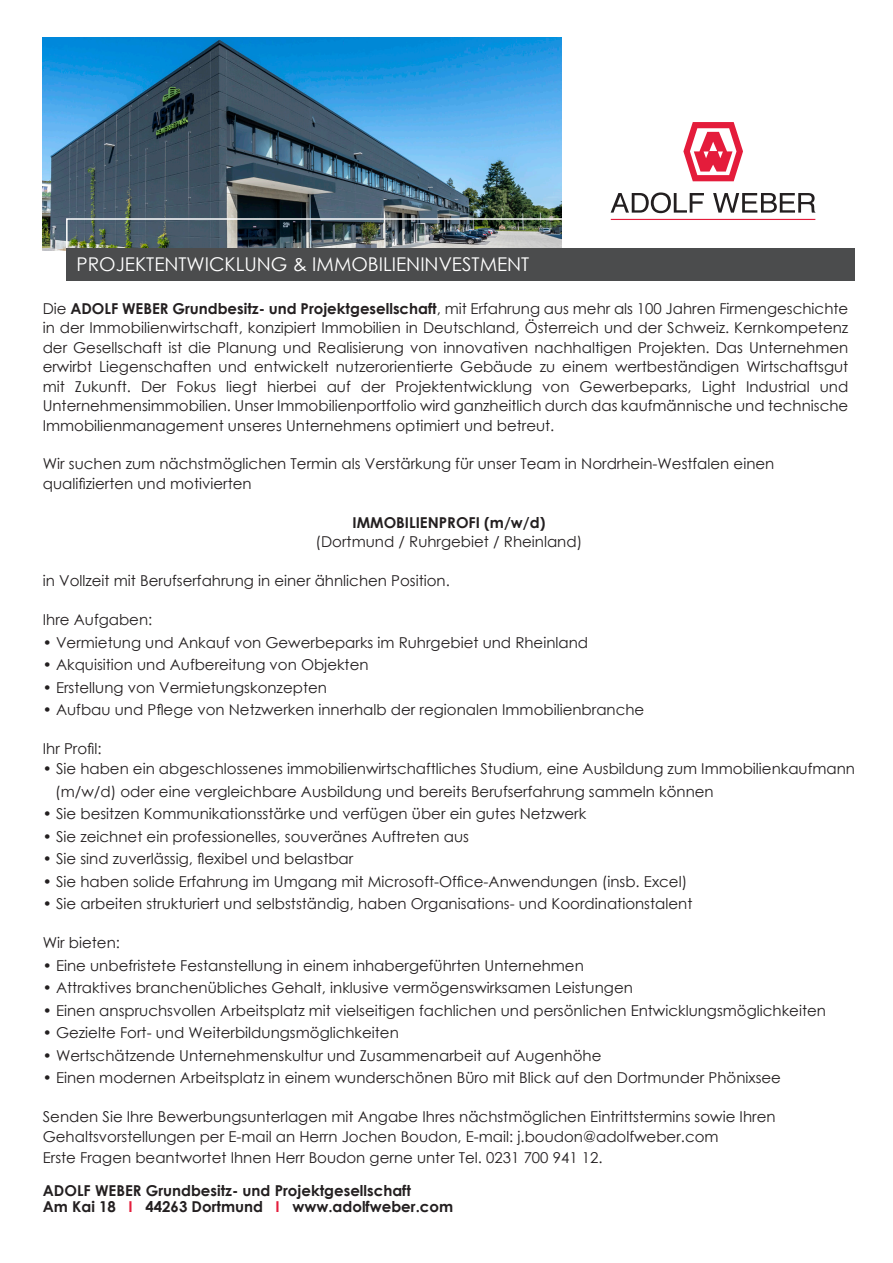
<style>
.page{position:relative;width:893px;height:1263px;background:#fff}
.page>*{position:absolute;margin:0;border:0;box-sizing:border-box;transform-origin:0 0}
.t1{font:18.9px "Century Gothic";color:#fff}
.t2{font:15px/19.5px "Century Gothic";color:#231f20}
.t3{font:700 15px "Century Gothic";color:#231f20}
.s1{font-weight:700}
.s2{color:#e41c3b}
</style>
<div class="page">
<img style="left:43px;top:38px;width:518px;height:212px">
<div style="left:66px;top:218px;width:678px;height:39px;border:2px solid #fff"></div>
<hr style="left:611px;top:219px;width:204px;height:1px;background:#e41c3b">
<svg style="left:611px;top:192px;width:93px;height:21px"></svg>
<svg style="left:713px;top:193px;width:102px;height:20px"></svg>
<svg style="left:683px;top:122px;width:60px;height:59px"></svg>
<div style="left:66px;top:248px;width:789px;height:33px;background:#4b4c4d"></div>
<p class="t1" style="left:77px;top:251px;width:454px">PROJEKTENTWICKLUNG &amp; IMMOBILIENINVESTMENT</p>
<p class="t2" style="left:43px;top:298px;width:807px;text-align:justify">Die <span class="s1">ADOLF WEBER Grundbesitz- und Projektgesellschaft</span>, mit Erfahrung aus mehr als 100 Jahren Firmengeschichte in der Immobilienwirtschaft, konzipiert Immobilien in Deutschland, Österreich und der Schweiz. Kernkompetenz der Gesellschaft ist die Planung und Realisierung von innovativen nachhaltigen Projekten. Das Unternehmen erwirbt Liegenschaften und entwickelt nutzerorientierte Gebäude zu einem wertbeständigen Wirtschaftsgut mit Zukunft. Der Fokus liegt hierbei auf der Projektentwicklung von Gewerbeparks, Light Industrial und Unternehmensimmobilien. Unser Immobilienportfolio wird ganzheitlich durch das kaufmännische und technische Immobilienmanagement unseres Unternehmens optimiert und betreut.</p>
<p class="t2" style="left:43px;top:454px;width:733px">Wir suchen zum nächstmöglichen Termin als Verstärkung für unser Team in Nordrhein-Westfalen einen qualifizierten und motivierten</p>
<p class="t3" style="left:352px;top:511px;width:194px">IMMOBILIENPROFI (m/w/d)</p>
<p class="t2" style="left:316px;top:532px;width:268px">(Dortmund / Ruhrgebiet / Rheinland)</p>
<p class="t2" style="left:43px;top:571px;width:409px">in Vollzeit mit Berufserfahrung in einer ähnlichen Position.</p>
<p class="t2" style="left:43px;top:610px;width:111px">Ihre Aufgaben:</p>
<p class="t2" style="left:43px;top:633px;width:547px">• Vermietung und Ankauf von Gewerbeparks im Ruhrgebiet und Rheinland</p>
<p class="t2" style="left:43px;top:655px;width:327px">• Akquisition und Aufbereitung von Objekten</p>
<p class="t2" style="left:43px;top:678px;width:286px">• Erstellung von Vermietungskonzepten</p>
<p class="t2" style="left:43px;top:700px;width:603px">• Aufbau und Pflege von Netzwerken innerhalb der regionalen Immobilienbranche</p>
<p class="t2" style="left:43px;top:739px;width:60px">Ihr Profil:</p>
<p class="t2" style="left:55px;top:757px;width:801px;line-height:22.5px;text-indent:-12px">• Sie haben ein abgeschlossenes immobilienwirtschaftliches Studium, eine Ausbildung zum Immobilienkaufmann (m/w/d) oder eine vergleichbare Ausbildung und bereits Berufserfahrung sammeln können</p>
<p class="t2" style="left:43px;top:804px;width:545px">• Sie besitzen Kommunikationsstärke und verfügen über ein gutes Netzwerk</p>
<p class="t2" style="left:43px;top:826px;width:428px">• Sie zeichnet ein professionelles, souveränes Auftreten aus</p>
<p class="t2" style="left:43px;top:849px;width:312px">• Sie sind zuverlässig, flexibel und belastbar</p>
<p class="t2" style="left:43px;top:871px;width:646px">• Sie haben solide Erfahrung im Umgang mit Microsoft-Office-Anwendungen (insb. Excel)</p>
<p class="t2" style="left:43px;top:894px;width:651px">• Sie arbeiten strukturiert und selbstständig, haben Organisations- und Koordinationstalent</p>
<p class="t2" style="left:43px;top:933px;width:79px">Wir bieten:</p>
<p class="t2" style="left:43px;top:955px;width:543px">• Eine unbefristete Festanstellung in einem inhabergeführten Unternehmen</p>
<p class="t2" style="left:43px;top:978px;width:592px">• Attraktives branchenübliches Gehalt, inklusive vermögenswirksamen Leistungen</p>
<p class="t2" style="left:43px;top:1000px;width:785px">• Einen anspruchsvollen Arbeitsplatz mit vielseitigen fachlichen und persönlichen Entwicklungsmöglichkeiten</p>
<p class="t2" style="left:43px;top:1023px;width:358px">• Gezielte Fort- und Weiterbildungsmöglichkeiten</p>
<p class="t2" style="left:43px;top:1045px;width:560px">• Wertschätzende Unternehmenskultur und Zusammenarbeit auf Augenhöhe</p>
<p class="t2" style="left:43px;top:1068px;width:740px">• Einen modernen Arbeitsplatz in einem wunderschönen Büro mit Blick auf den Dortmunder Phönixsee</p>
<p class="t2" style="left:43px;top:1107px;width:734px">Senden Sie Ihre Bewerbungsunterlagen mit Angabe Ihres nächstmöglichen Eintrittstermins sowie Ihren</p>
<p class="t2" style="left:43px;top:1126px;width:677px">Gehaltsvorstellungen per E-mail an Herrn Jochen Boudon, E-mail: j.boudon@adolfweber.com</p>
<p class="t2" style="left:43px;top:1147px;width:561px">Erste Fragen beantwortet Ihnen Herr Boudon gerne unter Tel. 0231 700 941 12.</p>
<p class="t3" style="left:43px;top:1179px;width:370px">ADOLF WEBER Grundbesitz- und Projektgesellschaft</p>
<p class="t3" style="left:43px;top:1195px;width:412px">Am Kai 18 <span class="s2">I</span> 44263 Dortmund <span class="s2">I</span> www.adolfweber.com</p>
</div>
